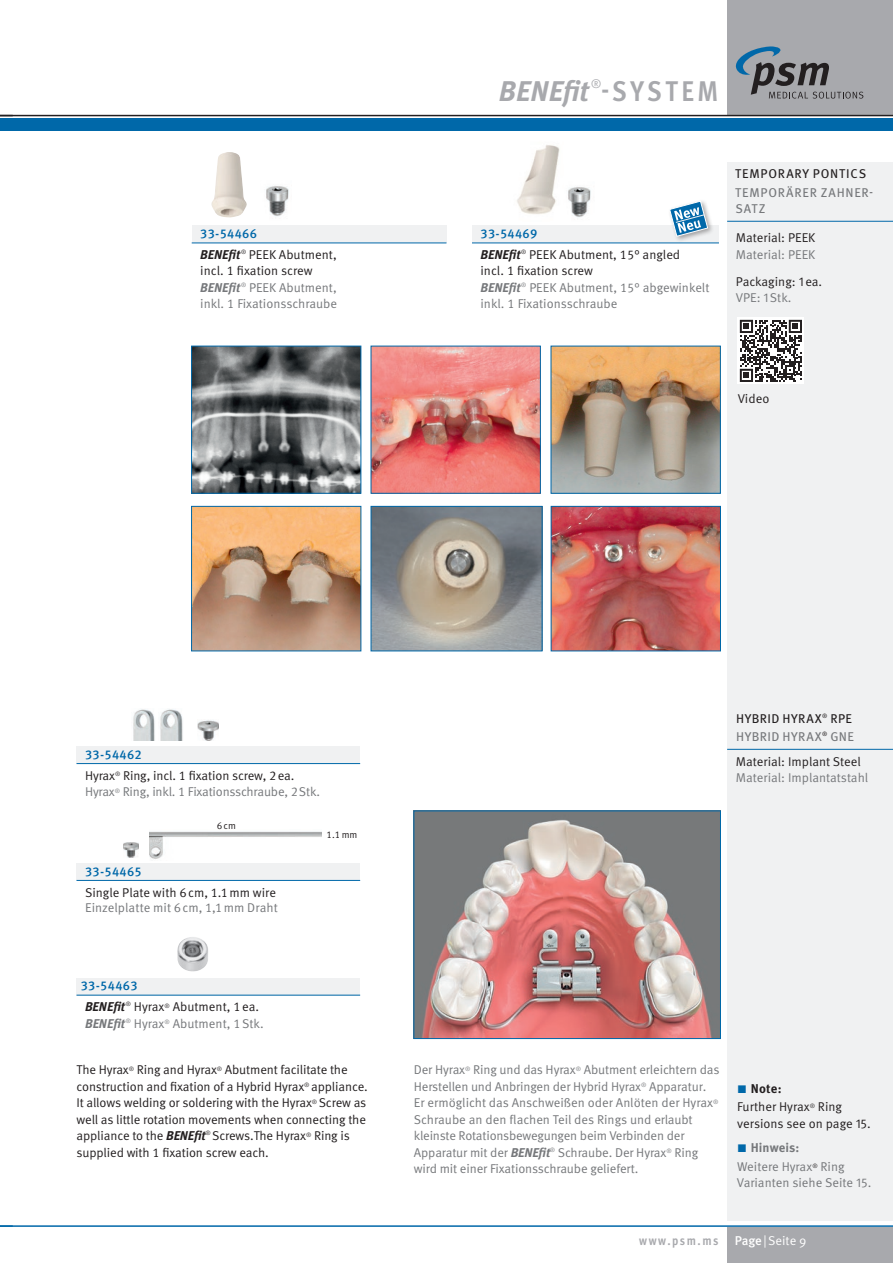
<style>
.page{position:relative;width:893px;height:1263px;background:#fff}
.page>*{position:absolute;margin:0;border:0;box-sizing:border-box;transform-origin:0 0}
.t1{font:italic 700 28.5px "Meta Pro";letter-spacing:.005em;color:#a8a9ad}
.t2{font:12.75px/16.5px "Meta Pro";letter-spacing:-.01em;color:#76787b}
.t3{font:12.75px/16.5px "Meta Pro";letter-spacing:-.01em;color:#231f20}
.t4{font:12.75px/18.6px "Meta Pro";letter-spacing:.05em;color:#231f20}
.t5{font:12.75px/16.5px "Meta Pro";letter-spacing:.06em;color:#76787b}
.t6{font:12.75px "Meta Pro";color:#fff}
.t7{font:700 condensed 12.75px "Meta OT";letter-spacing:.12em;color:#a8a9ad}
.t8{font:500 12.75px "Meta Pro";color:#0068a9}
.t9{font:italic 12.15px "Meta Pro";color:#a8a9ad}
.t10{font:9.75px "Meta Pro";letter-spacing:.06em;color:#231f20}
.s1{font-weight:500;color:#0068a9}
.s2{font-weight:700;font-style:italic}
.s3{color:#231f20}
.s4{font-family:"Meta OT";font-style:normal;font-stretch:condensed}
.s5{color:#76787b}
.s6{color:#0068a9}
.s7{font-weight:700}
.s8{font-weight:700;color:#76787b}
.s9{font-weight:500}
</style>
<div class="page">
<div style="left:727px;top:1227px;width:166px;height:36px;background:#a8a9ad"></div>
<div style="left:727px;top:162px;width:166px;height:1058px;background:#f0f1f2"></div>
<div style="left:727px;top:0;width:166px;height:116px;background:#a8a9ad"></div>
<svg style="left:736px;top:46px;width:127px;height:53px"></svg>
<hr style="left:0;top:115px;width:893px;height:1px;background:#231f20">
<hr style="left:0;top:1225px;width:893px;height:2px;background:#0068a9">
<div style="left:0;top:118px;width:893px;height:12px;background:#0068a9"></div>
<svg style="left:0;top:1225px;width:13px;height:2px"></svg>
<div style="left:738px;top:317px;width:66px;height:67px;background:#fff"></div>
<svg style="left:739px;top:319px;width:63px;height:63px"></svg>
<svg style="left:740px;top:320px;width:62px;height:62px"></svg>
<img style="left:160px;top:709px;width:23px;height:31px">
<img style="left:133px;top:709px;width:22px;height:31px">
<img style="left:198px;top:720px;width:21px;height:20px">
<img style="left:372px;top:508px;width:169px;height:141px">
<div style="left:370px;top:506px;width:173px;height:145px;border:1px solid #0068a9"></div>
<img style="left:193px;top:348px;width:166px;height:144px">
<div style="left:191px;top:346px;width:170px;height:148px;border:1px solid #0068a9"></div>
<img style="left:553px;top:508px;width:166px;height:141px">
<div style="left:551px;top:506px;width:170px;height:145px;border:1px solid #0068a9"></div>
<img style="left:372px;top:348px;width:167px;height:144px">
<div style="left:370px;top:346px;width:171px;height:148px;border:1px solid #0068a9"></div>
<img style="left:193px;top:508px;width:166px;height:141px">
<div style="left:191px;top:506px;width:170px;height:145px;border:1px solid #0068a9"></div>
<img style="left:415px;top:812px;width:304px;height:225px">
<div style="left:413px;top:810px;width:308px;height:229px;border:1px solid #0068a9"></div>
<img style="left:211px;top:152px;width:36px;height:66px">
<img style="left:177px;top:937px;width:31px;height:35px">
<img style="left:552px;top:348px;width:167px;height:144px">
<div style="left:550px;top:346px;width:171px;height:148px;border:1px solid #0068a9"></div>
<img style="left:266px;top:186px;width:23px;height:30px">
<img style="left:568px;top:187px;width:23px;height:30px">
<img style="left:517px;top:145px;width:43px;height:69px">
<img style="left:123px;top:842px;width:16px;height:16px">
<img style="left:149px;top:831px;width:172px;height:28px">
<hr style="left:727px;top:221px;width:166px;height:1px;background:#0068a9">
<hr style="left:727px;top:749px;width:166px;height:1px;background:#0068a9">
<div style="left:192px;top:226px;width:254px;height:17px;background:#f0f1f2"></div>
<hr style="left:192px;top:243px;width:254px;height:1px;background:#0068a9">
<div style="left:472px;top:226px;width:247px;height:17px;background:#f0f1f2"></div>
<hr style="left:472px;top:243px;width:247px;height:1px;background:#0068a9">
<div style="left:77px;top:746px;width:283px;height:17px;background:#f0f1f2"></div>
<hr style="left:77px;top:763px;width:283px;height:1px;background:#0068a9">
<div style="left:77px;top:978px;width:283px;height:17px;background:#f0f1f2"></div>
<hr style="left:77px;top:995px;width:283px;height:1px;background:#0068a9">
<div style="left:667px;top:199px;width:47px;height:44px;background:#231f20;opacity:.4"></div>
<svg style="left:669px;top:200px;width:39px;height:37px"></svg>
<div style="left:77px;top:863px;width:283px;height:17px;background:#f0f1f2"></div>
<hr style="left:77px;top:880px;width:283px;height:1px;background:#0068a9">
<p class="t3" style="left:200px;top:224px;width:138px;line-height:20.7px"><span class="s1">33-54466<br></span><span class="s2">BENEfit</span><sup>®</sup> PEEK Abutment,</p>
<p class="t2" style="left:200px;top:263px;width:138px"><span class="s3">incl. 1 fixation screw<br></span><span class="s2">BENEfit</span><sup>®</sup> PEEK Abutment, inkl. 1 Fixationsschraube</p>
<p class="t9" style="left:591px;top:76px;width:12px">®</p>
<h1 class="t1" style="left:499px;top:73px;width:221px">BENEfit <span class="s4">-SYSTEM</span></h1>
<p class="t3" style="left:480px;top:224px;width:201px;line-height:20.7px"><span class="s1">33-54469<br></span><span class="s2">BENEfit</span><sup>®</sup> PEEK Abutment, 15° angled</p>
<p class="t2" style="left:480px;top:263px;width:230px"><span class="s3">incl. 1 fixation screw<br></span><span class="s2">BENEfit</span><sup>®</sup> PEEK Abutment, 15° abgewinkelt inkl. 1 Fixationsschraube</p>
<p class="t4" style="left:735px;top:165px;width:133px">TEMPORARY PONTICS</p>
<p class="t5" style="left:735px;top:184px;width:140px">TEMPORÄRER ZAHNER-<br>SATZ</p>
<p class="t3" style="left:736px;top:230px;width:81px">Material: PEEK</p>
<p class="t2" style="left:736px;top:246px;width:81px">Material: PEEK</p>
<p class="t3" style="left:736px;top:273px;width:88px">Packaging: 1ea.</p>
<p class="t2" style="left:736px;top:290px;width:57px">VPE: 1Stk.</p>
<p class="t3" style="left:738px;top:390px;width:33px">Video</p>
<p class="t3" style="left:85px;top:744px;width:211px;line-height:20.7px"><span class="s1">33-54462<br></span>Hyrax<sup>®</sup> Ring, incl. 1 fixation screw, 2ea.</p>
<p class="t2" style="left:85px;top:784px;width:236px">Hyrax<sup>®</sup> Ring, inkl. 1 Fixationsschraube, 2Stk.</p>
<p class="t10" style="left:217px;top:819px;width:21px">6cm</p>
<p class="t10" style="left:327px;top:828px;width:32px">1.1mm</p>
<p class="t8" style="left:85px;top:863px;width:58px">33-54465</p>
<p class="t3" style="left:85px;top:885px;width:192px">Single Plate with 6cm, 1.1mm wire</p>
<p class="t2" style="left:85px;top:900px;width:194px">Einzelplatte mit 6cm, 1,1mm Draht</p>
<p class="t4" style="left:736px;top:709px;width:119px">HYBRID HYRAX<sup>®</sup> RPE<br><span class="s5">HYBRID HYRAX</span><sup>®</sup> <span class="s5">GNE</span></p>
<p class="t3" style="left:736px;top:754px;width:126px">Material: Implant Steel</p>
<p class="t2" style="left:736px;top:770px;width:134px">Material: Implantatstahl</p>
<p class="t3" style="left:85px;top:976px;width:175px;line-height:20.7px;text-indent:-4px"><span class="s1">33-54463<br></span><span class="s2">BENEfit</span><sup>®</sup> Hyrax<sup>®</sup> Abutment, 1ea.</p>
<p class="t2" style="left:85px;top:1015px;width:180px"><span class="s2">BENEfit</span><sup>®</sup> Hyrax<sup>®</sup> Abutment, 1Stk.</p>
<p class="t3" style="left:77px;top:1062px;width:293px">The Hyrax<sup>®</sup> Ring and Hyrax<sup>®</sup> Abutment facilitate the construction and fixation of a Hybrid Hyrax<sup>®</sup> appliance.<br>It allows welding or soldering with the Hyrax<sup>®</sup> Screw as well as little rotation movements when connecting the appliance to the <span class="s2">BENEfit</span><sup>®</sup> Screws.The Hyrax<sup>®</sup> Ring is supplied with 1 fixation screw each.</p>
<p class="t2" style="left:414px;top:1062px;width:307px">Der Hyrax<sup>®</sup> Ring und das Hyrax<sup>®</sup> Abutment erleichtern das Herstellen und Anbringen der Hybrid Hyrax<sup>®</sup> Apparatur.<br>Er ermöglicht das Anschweißen oder Anlöten der Hyrax<sup>® </sup>Schraube an den flachen Teil des Rings und erlaubt kleinste Rotationsbewegungen beim Verbinden der Apparatur mit der <span class="s2">BENEfit</span><sup>®</sup> Schraube. Der Hyrax<sup>®</sup> Ring wird mit einer Fixationsschraube geliefert.</p>
<p class="t3" style="left:737px;top:1079px;width:106px;line-height:18.6px"><span class="s6">◾</span> <span class="s7">Note:<br></span>Further Hyrax<sup>®</sup> Ring</p>
<p class="t3" style="left:737px;top:1111px;width:135px;line-height:24.6px">versions see on page 15. <span class="s6">◾</span> <span class="s8">Hinweis:</span></p>
<p class="t2" style="left:737px;top:1159px;width:136px">Weitere Hyrax<sup>®</sup> Ring<br>Varianten siehe Seite 15.</p>
<p class="t7" style="left:639px;top:1233px;width:81px">www.psm.ms</p>
<p class="t6" style="left:735px;top:1233px;width:73px"><span class="s9">Page</span>|Seite 9</p>
</div>
